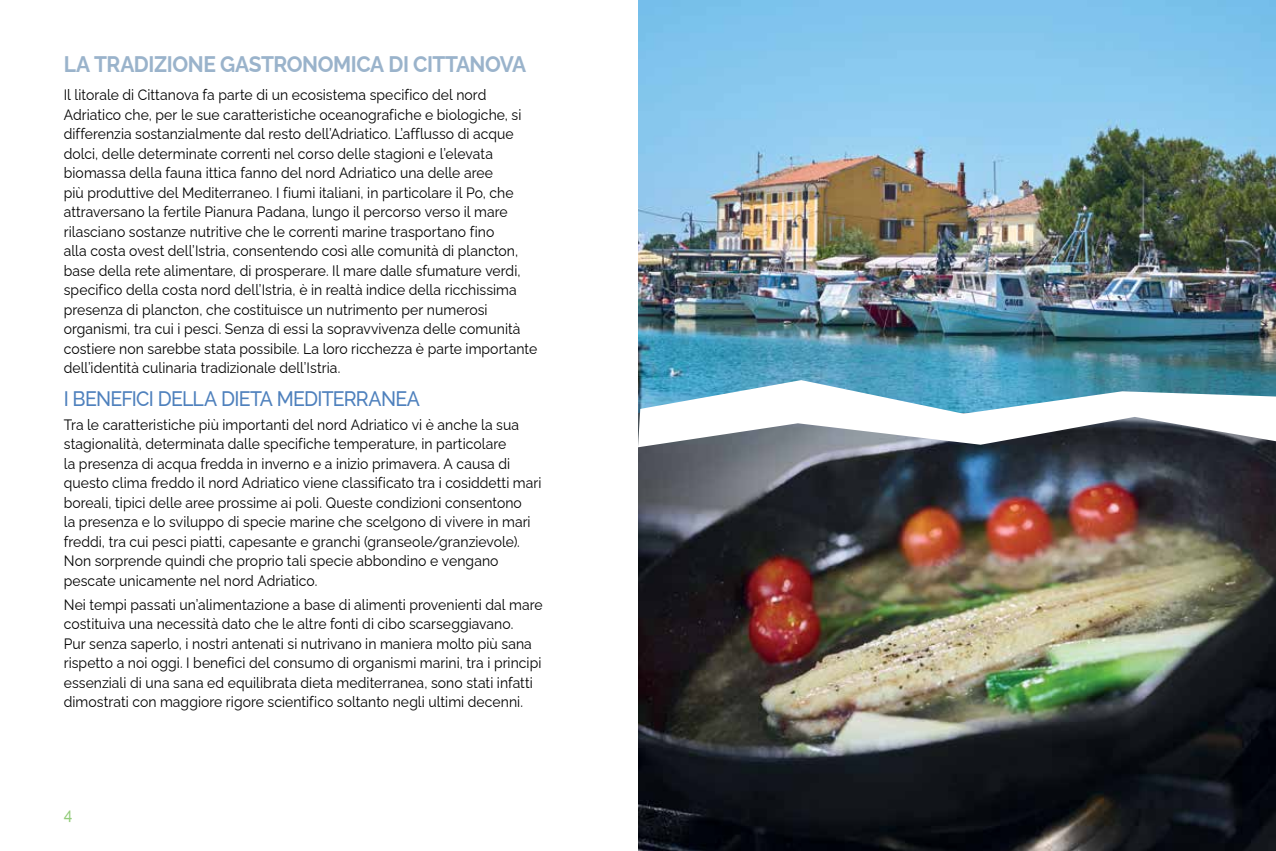
<style>
.page{position:relative;width:1276px;height:851px;background:#fff}
.page>*{position:absolute;margin:0;border:0;box-sizing:border-box;transform-origin:0 0}
.t1{font:700 22.5px "Raleway";letter-spacing:-.02em;color:#9ab3cb;scale:.93 1}
.t2{font:500 21px "Raleway";letter-spacing:-.035em;color:#4f81bd;scale:.93 1}
.t3{font:500 16.5px "Raleway";color:#94cc7b;scale:.93 1}
.t4{font:15px/19.5px "Raleway";letter-spacing:.005em;color:#000;scale:.93 1}
</style>
<div class="page">
<img style="left:638px;top:447px;width:638px;height:403px">
<img style="left:638px;top:0;width:638px;height:380px">
<svg style="left:638px;top:380px;width:638px;height:67px"></svg>
<h1 class="t1" style="left:64px;top:46px;width:499px">LA TRADIZIONE GASTRONOMICA DI CITTANOVA</h1>
<p class="t4" style="left:64px;top:83px;width:510px">Il litorale di Cittanova fa parte di un ecosistema specifico del nord Adriatico che, per le sue caratteristiche oceanografiche e biologiche, si differenzia sostanzialmente dal resto dell’Adriatico. L’afflusso di acque dolci, delle determinate correnti nel corso delle stagioni e l’elevata biomassa della fauna ittica fanno del nord Adriatico una delle aree<br>più produttive del Mediterraneo. I fiumi italiani, in particolare il Po, che attraversano la fertile Pianura Padana, lungo il percorso verso il mare rilasciano sostanze nutritive che le correnti marine trasportano fino<br>alla costa ovest dell’Istria, consentendo così alle comunità di plancton, base della rete alimentare, di prosperare. Il mare dalle sfumature verdi, specifico della costa nord dell’Istria, è in realtà indice della ricchissima presenza di plancton, che costituisce un nutrimento per numerosi organismi, tra cui i pesci. Senza di essi la sopravvivenza delle comunità costiere non sarebbe stata possibile. La loro ricchezza è parte importante dell’identità culinaria tradizionale dell’Istria.</p>
<h2 class="t2" style="left:64px;top:382px;width:385px">I BENEFICI DELLA DIETA MEDITERRANEA</h2>
<p class="t4" style="left:64px;top:413px;width:515px">Tra le caratteristiche più importanti del nord Adriatico vi è anche la sua stagionalità, determinata dalle specifiche temperature, in particolare<br>la presenza di acqua fredda in inverno e a inizio primavera. A causa di questo clima freddo il nord Adriatico viene classificato tra i cosiddetti mari boreali, tipici delle aree prossime ai poli. Queste condizioni consentono<br>la presenza e lo sviluppo di specie marine che scelgono di vivere in mari freddi, tra cui pesci piatti, capesante e granchi (granseole/granzievole).<br>Non sorprende quindi che proprio tali specie abbondino e vengano pescate unicamente nel nord Adriatico.</p>
<p class="t4" style="left:64px;top:592px;width:516px">Nei tempi passati un’alimentazione a base di alimenti provenienti dal mare costituiva una necessità dato che le altre fonti di cibo scarseggiavano.<br>Pur senza saperlo, i nostri antenati si nutrivano in maniera molto più sana rispetto a noi oggi. I benefici del consumo di organismi marini, tra i principi essenziali di una sana ed equilibrata dieta mediterranea, sono stati infatti dimostrati con maggiore rigore scientifico soltanto negli ultimi decenni.</p>
<p class="t3" style="left:64px;top:800px;width:11px">4</p>
</div>
